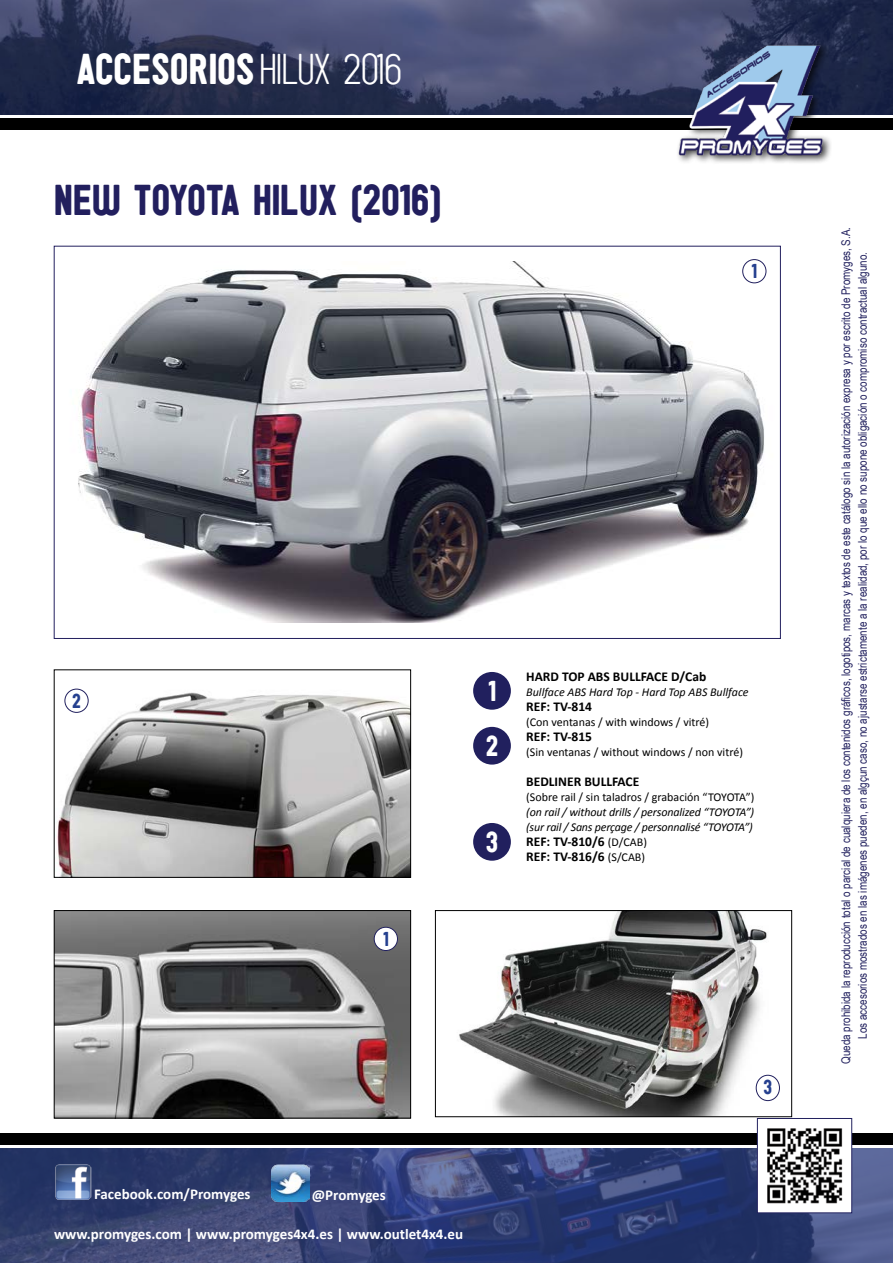
<style>
.page{position:relative;width:893px;height:1263px;background:#fff}
.page>*{position:absolute;margin:0;border:0;box-sizing:border-box;transform-origin:0 0}
.t1{font:45px "Sugo";letter-spacing:-.01em;color:#221f5e}
.t2{font:45px "Sugo";color:#fff}
.t3{font:30px/54.9px "Sugo";color:#fff}
.t4{font:21px "Sugo";color:#25408f}
.t5{font:700 15px "Calibri";color:#fff}
.t6{font:700 13.5px/15px "Calibri";color:#000}
.t7{font:12px/16.5px "Arial Narrow";color:#21205e;text-align:center}
.t8{font:italic 12px/15px "Calibri";letter-spacing:-.01em;color:#000}
.t9{font:12px "Calibri";color:#000}
.s1{font-weight:200}
.s2{font-weight:400;font-size:12px}
</style>
<div class="page">
<svg style="left:0;top:1148px;width:893px;height:115px;background:#334174"></svg>
<img style="left:54px;top:1163px;width:38px;height:38px">
<img style="left:272px;top:1164px;width:37px;height:38px">
<div style="left:0;top:1134px;width:893px;height:11px;background:#000"></div>
<svg style="left:757px;top:1118px;width:95px;height:95px"></svg>
<svg style="left:0;top:0;width:893px;height:115px;background:#3a4163"></svg>
<div style="left:0;top:118px;width:893px;height:11px;background:#000"></div>
<img style="left:670px;top:30px;width:169px;height:133px">
<img style="left:78px;top:262px;width:689px;height:361px">
<img style="left:57px;top:688px;width:352px;height:187px">
<div style="left:54px;top:670px;width:357px;height:207px;border:1px solid #000"></div>
<div style="left:473px;top:672px;width:38px;height:38px;background:#21205e;border-radius:50%"></div>
<div style="left:473px;top:727px;width:38px;height:38px;background:#21205e;border-radius:50%"></div>
<div style="left:473px;top:823px;width:38px;height:38px;background:#21205e;border-radius:50%"></div>
<img style="left:56px;top:912px;width:353px;height:204px">
<div style="left:54px;top:910px;width:357px;height:208px;border:1px solid #000"></div>
<div style="left:743px;top:260px;width:23px;height:23px;background:#fff;border-radius:50%"></div>
<div style="left:742px;top:259px;width:24px;height:24px;border:1px solid #21205e;border-radius:50%"></div>
<div style="left:65px;top:689px;width:23px;height:23px;background:#fff;border-radius:50%"></div>
<div style="left:65px;top:689px;width:23px;height:23px;border:1px solid #21205e;border-radius:50%"></div>
<div style="left:374px;top:927px;width:23px;height:23px;background:#fff;border-radius:50%"></div>
<div style="left:374px;top:927px;width:24px;height:24px;border:1px solid #21205e;border-radius:50%"></div>
<img style="left:459px;top:912px;width:318px;height:203px">
<div style="left:435px;top:910px;width:357px;height:207px;border:1px solid #000"></div>
<div style="left:756px;top:1075px;width:23px;height:25px;background:#fff;border-radius:50%"></div>
<div style="left:756px;top:1075px;width:24px;height:26px;border:1px solid #21205e;border-radius:50%"></div>
<h1 class="t2" style="left:77px;top:42px;width:327px">ACCESORIOS <span class="s1">HILUX 2016</span></h1>
<h1 class="t1" style="left:54px;top:172px;width:389px">NEW TOYOTA HILUX (2016)</h1>
<h3 class="t4" style="left:752px;top:259px;width:7px">1</h3>
<h3 class="t4" style="left:72px;top:688px;width:10px">2</h3>
<h3 class="t4" style="left:383px;top:926px;width:7px">1</h3>
<h2 class="t3" style="left:486px;top:663px;width:14px">1<br>2</h2>
<h2 class="t3" style="left:486px;top:814px;width:14px">3</h2>
<p class="t6" style="left:526px;top:669px;width:182px">HARD TOP ABS BULLFACE D/Cab</p>
<p class="t8" style="left:526px;top:684px;width:224px">Bullface ABS Hard Top - Hard Top ABS Bullface</p>
<p class="t6" style="left:526px;top:699px;width:67px">REF: TV-814</p>
<p class="t9" style="left:526px;top:714px;width:184px">(Con ventanas / with windows / vitré)</p>
<p class="t6" style="left:526px;top:729px;width:67px">REF: TV-815</p>
<p class="t9" style="left:526px;top:744px;width:218px">(Sin ventanas / without windows / non vitré)</p>
<p class="t6" style="left:526px;top:774px;width:115px">BEDLINER BULLFACE</p>
<p class="t9" style="left:526px;top:789px;width:230px">(Sobre rail / sin taladros / grabación “TOYOTA”)</p>
<p class="t8" style="left:526px;top:804px;width:229px">(on rail / without drills / personalized “TOYOTA”) (sur rail / Sans perçage / personnalisé “TOYOTA”)</p>
<p class="t6" style="left:526px;top:834px;width:122px">REF: TV-810/6 <span class="s2">(D/CAB)<br></span>REF: TV-816/6 <span class="s2">(S/CAB)</span></p>
<p class="t5" style="left:94px;top:1184px;width:158px">Facebook.com/Promyges</p>
<p class="t5" style="left:54px;top:1224px;width:411px">www.promyges.com | www.promyges4x4.es | www.outlet4x4.eu</p>
<p class="t5" style="left:312px;top:1185px;width:76px">@Promyges</p>
<h3 class="t4" style="left:763px;top:1074px;width:10px">3</h3>
<p class="t7" style="left:837px;top:1064px;width:838px;rotate:-90deg">Queda prohibida la reproducción total o parcial de cualquiera de los contenidos gráficos, logotipos, marcas y textos de este catálogo sin la autorización expresa y por escrito de Promyges, S.A.<br>Los accesorios mostrados en las imágenes pueden, en algçun caso, no ajustarse estrictamente a la realidad, por lo que ello no supone obligación o compromiso contractual alguno.</p>
</div>
